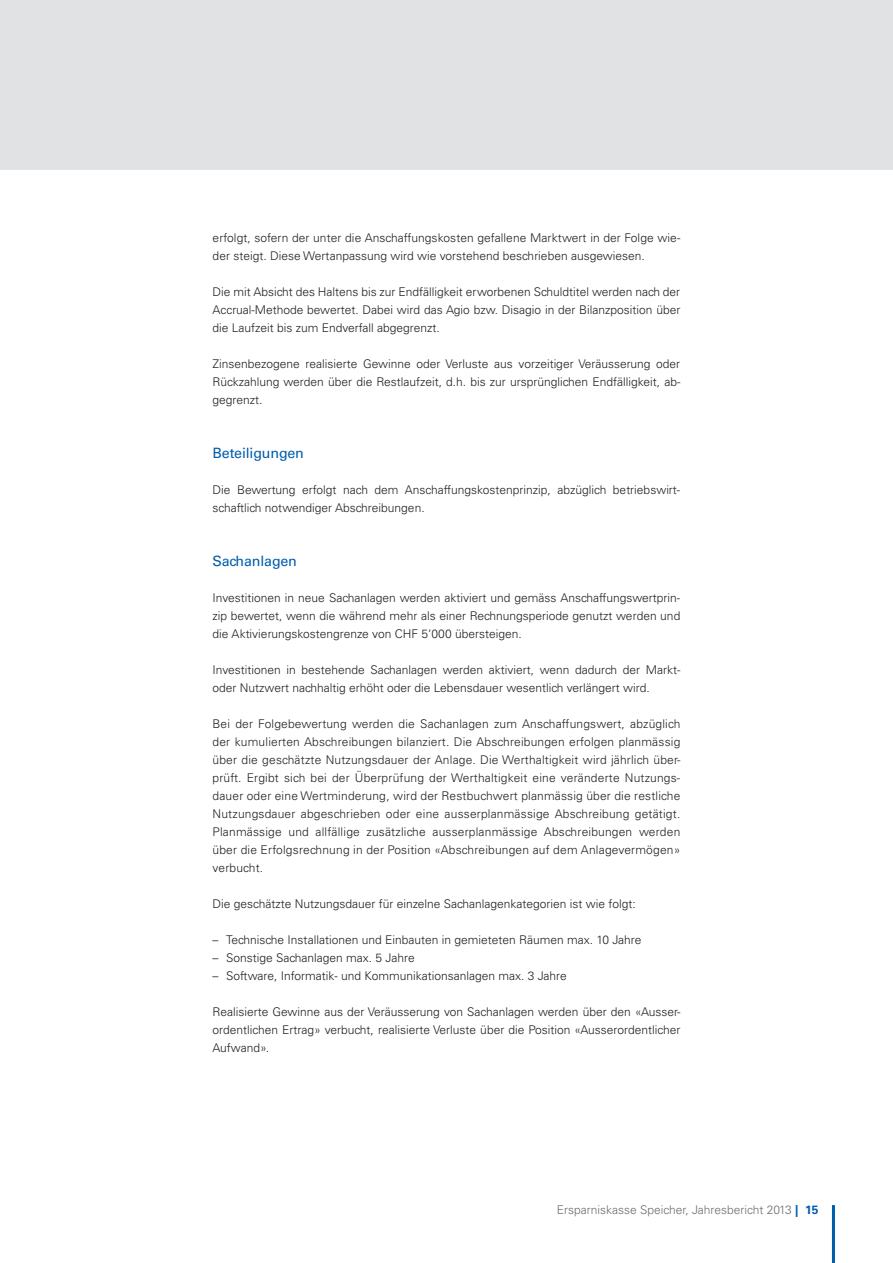
<style>
.page{position:relative;width:893px;height:1263px;background:#fff}
.page>*{position:absolute;margin:0;border:0;box-sizing:border-box;transform-origin:0 0}
.t1{font:14.25px "Univers";letter-spacing:-.01em;color:#015dab}
.t2{font:300 12px/18px "Univers";color:#231f20;text-align:justify}
.t3{font:300 12px "Univers";color:#6c6d70}
.s1{font-weight:700;color:#015dab}
</style>
<div class="page">
<div style="left:0;top:0;width:893px;height:170px;background:#e1e2e4"></div>
<hr style="left:832px;top:1205px;width:3px;height:58px;background:#015dab">
<p class="t2" style="left:213px;top:228px;width:469px">erfolgt, sofern der unter die Anschaffungskosten gefallene Marktwert in der Folge wie&shy;der steigt. Diese Wertanpassung wird wie vorstehend beschrieben ausgewiesen.</p>
<p class="t2" style="left:213px;top:282px;width:469px">Die mit Absicht des Haltens bis zur Endfälligkeit erworbenen Schuldtitel werden nach der Accrual-Methode bewertet. Dabei wird das Agio bzw. Disagio in der Bilanzposition über die Laufzeit bis zum Endverfall abgegrenzt.</p>
<p class="t2" style="left:213px;top:354px;width:469px">Zinsenbezogene realisierte Gewinne oder Verluste aus vorzeitiger Veräusserung oder Rückzahlung werden über die Restlaufzeit, d.h. bis zur ursprünglichen Endfälligkeit, ab&shy;gegrenzt.</p>
<p class="t1" style="left:213px;top:444px;width:93px">Beteiligungen</p>
<p class="t2" style="left:213px;top:480px;width:469px">Die Bewertung erfolgt nach dem Anschaffungskostenprinzip, abzüglich betriebswirt&shy;schaftlich notwendiger Abschreibungen.</p>
<p class="t1" style="left:213px;top:552px;width:86px">Sachanlagen</p>
<p class="t2" style="left:213px;top:588px;width:469px">Investitionen in neue Sachanlagen werden aktiviert und gemäss Anschaffungswertprin&shy;zip bewertet, wenn die während mehr als einer Rechnungsperiode genutzt werden und die Aktivierungskostengrenze von CHF 5‘000 übersteigen.</p>
<p class="t2" style="left:213px;top:660px;width:469px">Investitionen in bestehende Sachanlagen werden aktiviert, wenn dadurch der Markt&shy;oder Nutzwert nachhaltig erhöht oder die Lebensdauer wesentlich verlängert wird.</p>
<p class="t2" style="left:213px;top:714px;width:469px">Bei der Folgebewertung werden die Sachanlagen zum Anschaffungswert, abzüglich der kumulierten Abschreibungen bilanziert. Die Abschreibungen erfolgen planmässig über die geschätzte Nutzungsdauer der Anlage. Die Werthaltigkeit wird jährlich über&shy;prüft. Ergibt sich bei der Überprüfung der Werthaltigkeit eine veränderte Nutzungs&shy;dauer oder eine Wertminderung, wird der Restbuchwert planmässig über die restliche Nutzungsdauer abgeschrieben oder eine ausserplanmässige Abschreibung getätigt.<br>Planmässige und allfällige zusätzliche ausserplanmässige Abschreibungen werden über die Erfolgsrechnung in der Position «Abschreibungen auf dem Anlagevermögen» verbucht.</p>
<p class="t2" style="left:213px;top:894px;width:425px">Die geschätzte Nutzungsdauer für einzelne Sachanlagenkategorien ist wie folgt:</p>
<p class="t2" style="left:213px;top:930px;width:430px">– Technische Installationen und Einbauten in gemieteten Räumen max. 10 Jahre</p>
<p class="t2" style="left:213px;top:948px;width:204px">– Sonstige Sachanlagen max. 5 Jahre</p>
<p class="t2" style="left:213px;top:966px;width:356px">– Software, Informatik- und Kommunikationsanlagen max. 3 Jahre</p>
<p class="t2" style="left:213px;top:1002px;width:469px">Realisierte Gewinne aus der Veräusserung von Sachanlagen werden über den «Ausser&shy;ordentlichen Ertrag» verbucht, realisierte Verluste über die Position «Ausserordentlicher Aufwand».</p>
<p class="t3" style="left:557px;top:1202px;width:263px">Ersparniskasse Speicher, Jahresbericht 2013 <span class="s1">| 15</span></p>
</div>
